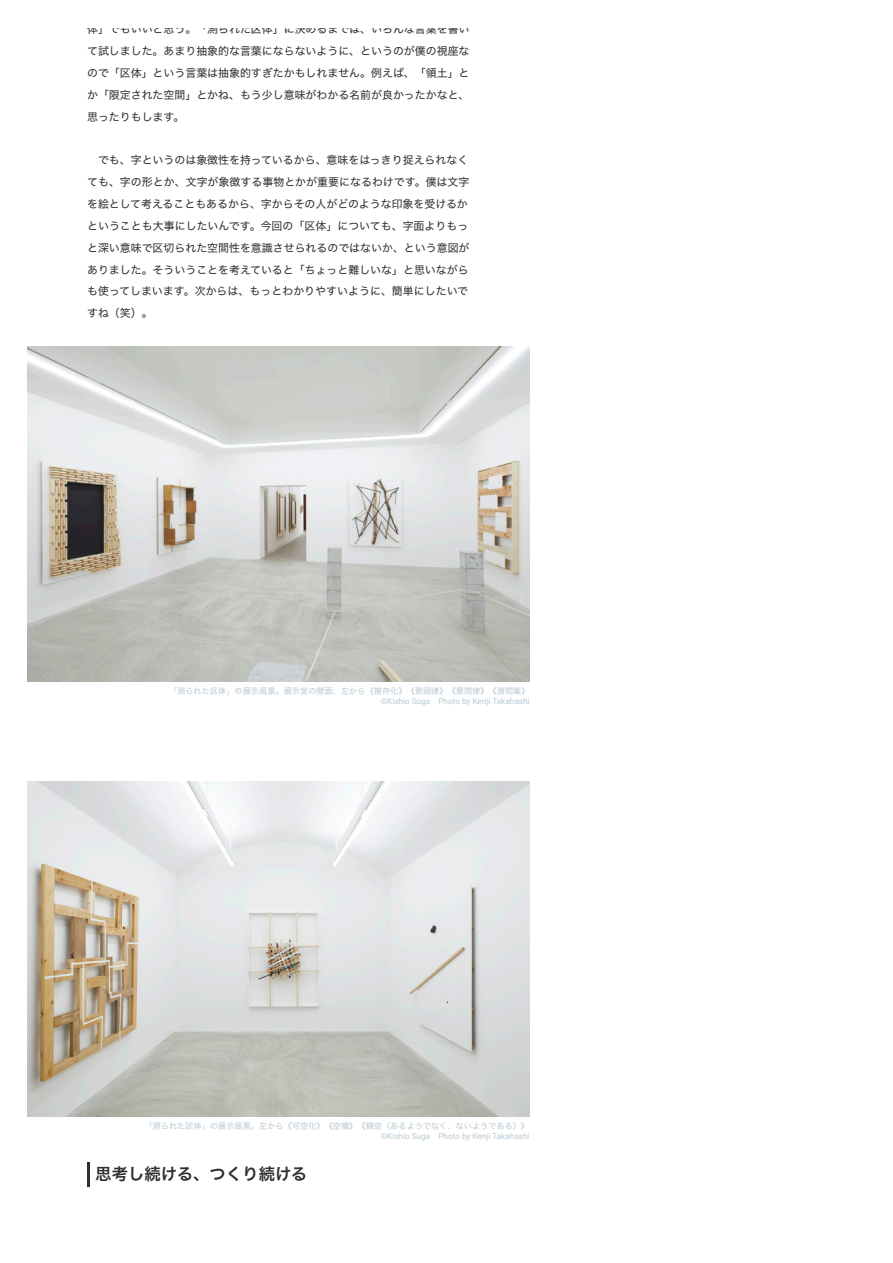
<style>
.page{position:relative;width:893px;height:1263px;background:#fff}
.page>*{position:absolute;margin:0;border:0;box-sizing:border-box;transform-origin:0 0}
.t1{font:16.35px "Hiragino Sans W6";color:#2c2e31}
.t2{font:10.95px/21.9px "Hiragino Sans W4";color:#2c2e31;text-align:justify}
.t3{font:8.25px "Hiragino Sans W4";color:#bac9d4}
.t4{font:8.25px "Roboto";color:#bac9d4}
</style>
<div class="page">
<hr style="left:87px;top:1163px;width:3px;height:24px;background:#2c2e31">
<img style="left:27px;top:347px;width:503px;height:335px">
<img style="left:27px;top:782px;width:503px;height:335px">
<p class="t2" style="left:87px;top:17px;width:384px">体」でもいいと思う。「測られた区体」に決めるまでは、いろんな言葉を書いて試しました。あまり抽象的な言葉にならないように、というのが僕の視座なので「区体」という言葉は抽象的すぎたかもしれません。例えば、「領土」とか「限定された空間」とかね、もう少し意味がわかる名前が良かったかなと、思ったりもします。</p>
<p class="t2" style="left:87px;top:148px;width:384px;text-align:left">　でも、字というのは象徴性を持っているから、意味をはっきり捉えられなくても、字の形とか、文字が象徴する事物とかが重要になるわけです。僕は文字を絵として考えることもあるから、字からその人がどのような印象を受けるかということも大事にしたいんです。今回の「区体」についても、字面よりもっと深い意味で区切られた空間性を意識させられるのではないか、という意図がありました。そういうことを考えていると「ちょっと難しいな」と思いながらも使ってしまいます。次からは、もっとわかりやすいように、簡単にしたいですね（笑）。</p>
<p class="t3" style="left:169px;top:684px;width:362px">「測られた区体」の展示風景。展示室の壁面、左から《複存化》《景囲律》《景間律》《潜間集》</p>
<p class="t4" style="left:381px;top:696px;width:150px">©Kishio Suga Photo by Kenji Takahashi</p>
<p class="t3" style="left:144px;top:1119px;width:386px">「測られた区体」の展示風景。左から《可空化》《空積》《縁空〈あるようでなく、ないようである〉》</p>
<p class="t4" style="left:381px;top:1131px;width:150px">©Kishio Suga Photo by Kenji Takahashi</p>
<h1 class="t1" style="left:95px;top:1159px;width:214px">思考し続ける、つくり続ける</h1>
</div>
